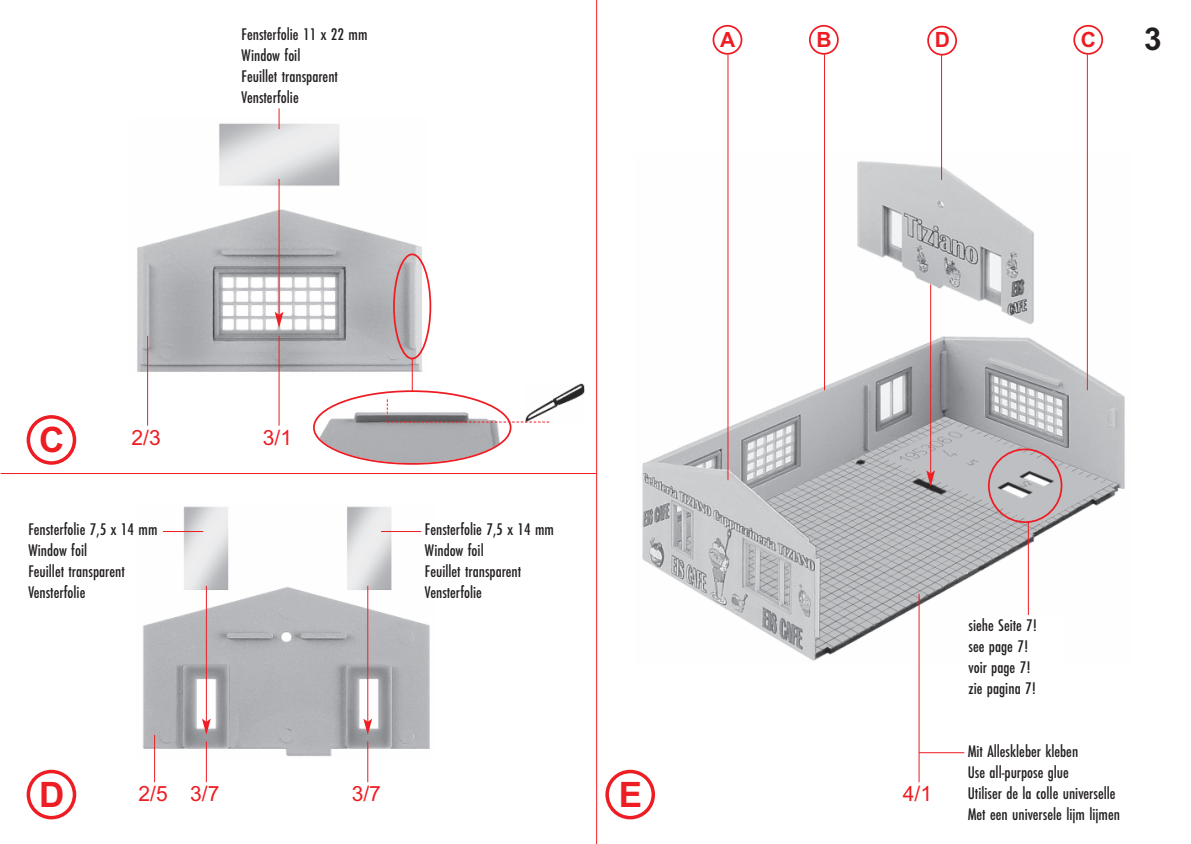
<style>
.page{position:relative;width:1191px;height:844px;background:#fff}
.page>*{position:absolute;margin:0;border:0;box-sizing:border-box;transform-origin:0 0}
.t1{font:700 35px "Arial";color:#ee1d23}
.t2{font:700 31.5px "Arial";color:#231f20}
.t3{font:21px "Arial";color:#ee1d23}
.t4{font:700 21px "Arial";color:#ee1d23}
.t5{font:17.5px/21px "Futura EF Medium Con";color:#231f20}
</style>
<div class="page">
<hr style="left:596px;top:0;width:1px;height:843px;background:#ee1d23">
<hr style="left:1px;top:473px;width:595px;height:1px;background:#ee1d23">
<img style="left:642px;top:154px;width:483px;height:509px">
<img style="left:142px;top:506px;width:288px;height:252px">
<img style="left:137px;top:117px;width:285px;height:258px">
<img style="left:549px;top:383px;width:36px;height:39px">
<svg style="left:393px;top:253px;width:38px;height:106px"></svg>
<svg style="left:988px;top:448px;width:74px;height:75px;background:#bcaeb1"></svg>
<svg style="left:712px;top:25px;width:30px;height:30px"></svg>
<svg style="left:809px;top:25px;width:29px;height:30px"></svg>
<svg style="left:1073px;top:25px;width:30px;height:30px"></svg>
<svg style="left:927px;top:26px;width:30px;height:29px"></svg>
<svg style="left:27px;top:415px;width:49px;height:49px"></svg>
<svg style="left:27px;top:769px;width:49px;height:50px"></svg>
<svg style="left:605px;top:769px;width:50px;height:50px"></svg>
<hr style="left:163px;top:531px;width:40px;height:1px;background:#ee1d23">
<hr style="left:381px;top:531px;width:40px;height:1px;background:#ee1d23">
<hr style="left:279px;top:336px;width:1px;height:89px;background:#ee1d23">
<svg style="left:279px;top:108px;width:1px;height:21px"></svg>
<hr style="left:919px;top:752px;width:45px;height:1px;background:#ee1d23">
<hr style="left:147px;top:336px;width:1px;height:89px;background:#ee1d23">
<hr style="left:206px;top:741px;width:1px;height:41px;background:#ee1d23">
<hr style="left:154px;top:734px;width:1px;height:48px;background:#ee1d23">
<hr style="left:941px;top:54px;width:1px;height:126px;background:#ee1d23">
<hr style="left:1087px;top:54px;width:1px;height:336px;background:#ee1d23">
<hr style="left:824px;top:54px;width:1px;height:336px;background:#ee1d23">
<hr style="left:1028px;top:521px;width:1px;height:94px;background:#ee1d23">
<hr style="left:727px;top:54px;width:1px;height:426px;background:#ee1d23">
<hr style="left:412px;top:358px;width:1px;height:33px;background:#ee1d23">
<svg style="left:313px;top:390px;width:236px;height:74px"></svg>
<hr style="left:279px;top:179px;width:1px;height:136px;background:#ee1d23">
<svg style="left:275px;top:311px;width:8px;height:17px"></svg>
<hr style="left:930px;top:284px;width:1px;height:189px;background:#ee1d23">
<svg style="left:926px;top:470px;width:9px;height:16px"></svg>
<hr style="left:206px;top:585px;width:1px;height:136px;background:#ee1d23">
<svg style="left:202px;top:718px;width:9px;height:16px"></svg>
<hr style="left:367px;top:741px;width:1px;height:41px;background:#ee1d23">
<hr style="left:918px;top:593px;width:1px;height:189px;background:#ee1d23">
<hr style="left:367px;top:585px;width:1px;height:136px;background:#ee1d23">
<svg style="left:363px;top:718px;width:9px;height:16px"></svg>
<div style="left:966px;top:615px;width:96px;height:84px;background:#fff"></div>
<p class="t5" style="left:242px;top:24px;width:127px">Fensterfolie 11 x 22 mm<br>Window foil<br>Feuillet transparent<br>Vensterfolie</p>
<p class="t4" style="left:720px;top:27px;width:17px">A</p>
<p class="t4" style="left:816px;top:27px;width:17px">B</p>
<p class="t4" style="left:934px;top:28px;width:17px">D</p>
<p class="t4" style="left:1080px;top:27px;width:17px">C</p>
<h2 class="t2" style="left:1144px;top:20px;width:19px">3</h2>
<h1 class="t1" style="left:39px;top:419px;width:27px">C</h1>
<p class="t3" style="left:131px;top:425px;width:31px">2/3</p>
<p class="t3" style="left:263px;top:425px;width:31px">3/1</p>
<p class="t5" style="left:28px;top:519px;width:131px">Fensterfolie 7,5 x 14 mm<br>Window foil<br>Feuillet transparent<br>Vensterfolie</p>
<p class="t5" style="left:425px;top:519px;width:131px">Fensterfolie 7,5 x 14 mm<br>Window foil<br>Feuillet transparent<br>Vensterfolie</p>
<h1 class="t1" style="left:39px;top:774px;width:27px">D</h1>
<h1 class="t1" style="left:619px;top:774px;width:25px">E</h1>
<p class="t3" style="left:138px;top:781px;width:82px">2/5 3/7</p>
<p class="t3" style="left:352px;top:781px;width:31px">3/7</p>
<p class="t3" style="left:903px;top:781px;width:31px">4/1</p>
<p class="t5" style="left:968px;top:615px;width:70px">siehe Seite 7! see page 7! voir page 7! zie pagina 7!</p>
<p class="t5" style="left:967px;top:741px;width:154px">Mit Alleskleber kleben<br>Use all-purpose glue<br>Utiliser de la colle universelle<br>Met een universele lijm lijmen</p>
</div>
